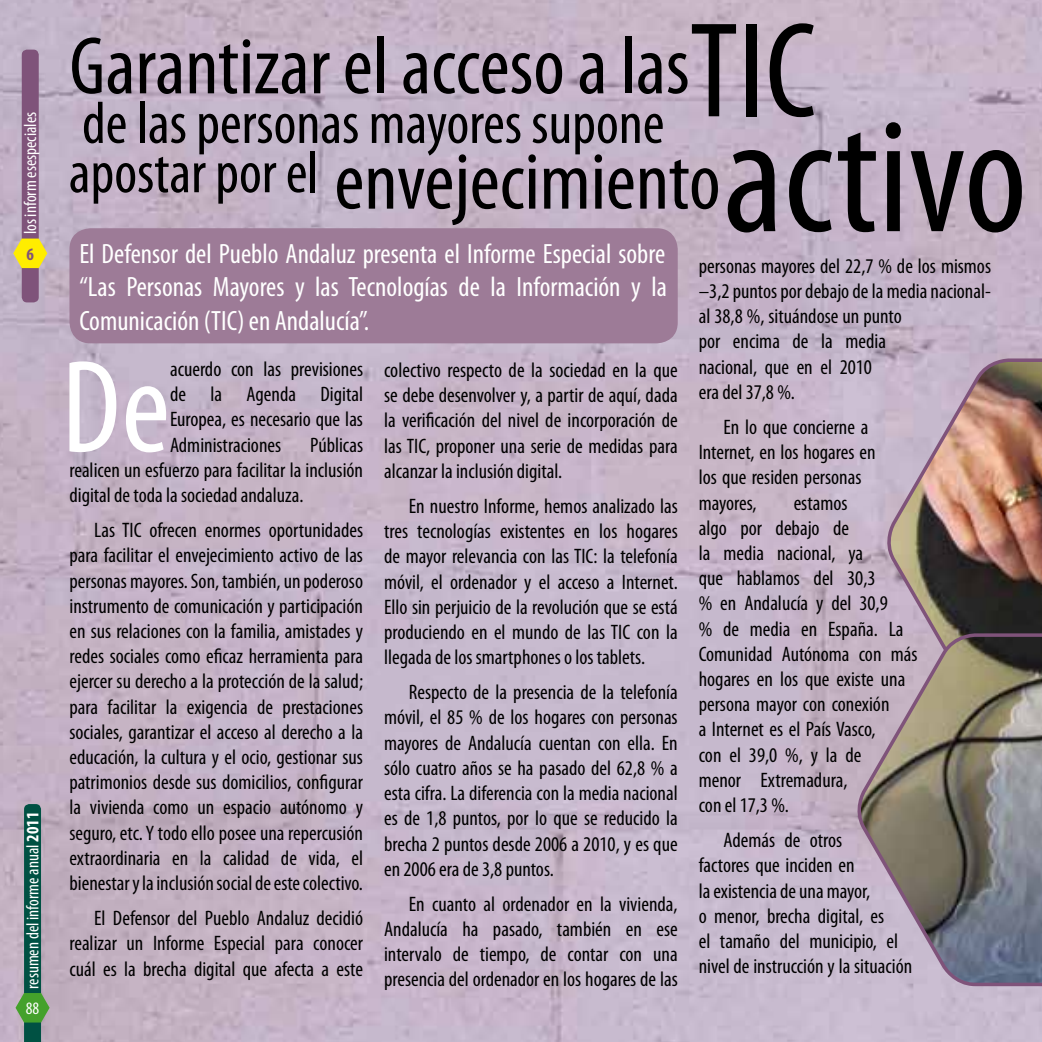
<style>
.page{position:relative;width:1042px;height:1042px;background:#fff}
.page>*{position:absolute;margin:0;border:0;box-sizing:border-box;transform-origin:0 0}
.t1{font:condensed 165.2px "Myriad Pro";color:#000}
.t2{font:condensed 136.67px "Myriad Pro";color:#000}
.t3{font:condensed 133.17px "Myriad Pro";color:#fff}
.t4{font:condensed 82.25px "Myriad Pro";color:#000}
.t5{font:condensed 82.08px "Myriad Pro";color:#000}
.t6{font:condensed 59.5px "Myriad Pro";color:#000}
.t7{font:condensed 28px/33.6px "Myriad Pro";color:#fff;text-align:justify}
.t8{font:condensed 21px/25.2px "Myriad Pro";color:#000;text-align:justify}
.t9{font:condensed 17.5px "Myriad Pro";color:#fff}
.t10{font:700 condensed 17.5px "Myriad Pro";color:#7f537a}
.s1{font-weight:700}
</style>
<div class="page">
<img style="left:0;top:0;width:1042px;height:1042px">
<div style="left:69px;top:228px;width:609px;height:115px;background:#9d7b97;border-radius:21px"></div>
<img style="left:883px;top:357px;width:159px;height:274px">
<svg style="left:853px;top:631px;width:189px;height:357px"></svg>
<svg style="left:16px;top:804px;width:34px;height:238px"></svg>
<div style="left:22px;top:50px;width:17px;height:252px;background:#7f537a;border-radius:5px"></div>
<svg style="left:13px;top:239px;width:34px;height:29px"></svg>
<p class="t9" style="left:20px;top:234px;width:124px;rotate:-90deg">los inform esespeciales</p>
<p class="t10" style="left:27px;top:243px;width:9px">6</p>
<p class="t9" style="left:22px;top:989px;width:178px;rotate:-90deg">resumen del informe anual <span class="s1">2011</span></p>
<p class="t9" style="left:26px;top:998px;width:15px">88</p>
<h2 class="t2" style="left:690px;top:-12px;width:128px">TIC</h2>
<h3 class="t4" style="left:334px;top:132px;width:388px">envejecimiento</h3>
<h3 class="t5" style="left:69px;top:17px;width:622px">Garantizar el acceso a las</h3>
<h3 class="t6" style="left:82px;top:87px;width:584px">de las personas mayores supone</h3>
<h1 class="t1" style="left:723px;top:77px;width:305px">activo</h1>
<h3 class="t6" style="left:69px;top:137px;width:251px">apostar por el</h3>
<h3 class="t7" style="left:79px;top:236px;width:589px">El Defensor del Pueblo Andaluz presenta el Informe Especial sobre “Las Personas Mayores y las Tecnologías de la Información y la Comunicación (TIC) en Andalucía”.</h3>
<h3 class="t3" style="left:61px;top:327px;width:110px">De</h3>
<p class="t8" style="left:170px;top:356px;width:195px">acuerdo con las previsiones de la Agenda Digital Europea, es necesario que las Administraciones</p>
<p class="t8" style="left:69px;top:432px;width:295px;text-indent:241px">Públicas realicen un esfuerzo para facilitar la inclusión digital de toda la sociedad andaluza.</p>
<p class="t8" style="left:69px;top:517px;width:295px;text-indent:25px">Las TIC ofrecen enormes oportunidades para facilitar el envejecimiento activo de las personas mayores. Son, también, un poderoso instrumento de comunicación y participación en sus relaciones con la familia, amistades y redes sociales como eficaz herramienta para ejercer su derecho a la protección de la salud; para facilitar la exigencia de prestaciones sociales, garantizar el acceso al derecho a la educación, la cultura y el ocio, gestionar sus patrimonios desde sus domicilios, configurar la vivienda como un espacio autónomo y seguro, etc. Y todo ello posee una repercusión extraordinaria en la calidad de vida, el bienestar y la inclusión social de este colectivo.</p>
<p class="t8" style="left:69px;top:905px;width:295px;text-indent:25px">El Defensor del Pueblo Andaluz decidió realizar un Informe Especial para conocer cuál es la brecha digital que afecta a este</p>
<p class="t8" style="left:384px;top:357px;width:295px">colectivo respecto de la sociedad en la que se debe desenvolver y, a partir de aquí, dada la verificación del nivel de incorporación de las TIC, proponer una serie de medidas para alcanzar la inclusión digital.</p>
<p class="t8" style="left:384px;top:493px;width:295px;text-indent:25px">En nuestro Informe, hemos analizado las tres tecnologías existentes en los hogares de mayor relevancia con las TIC: la telefonía móvil, el ordenador y el acceso a Internet.<br>Ello sin perjuicio de la revolución que se está produciendo en el mundo de las TIC con la llegada de los smartphones o los tablets.</p>
<p class="t8" style="left:384px;top:679px;width:295px;text-indent:25px">Respecto de la presencia de la telefonía móvil, el 85 % de los hogares con personas mayores de Andalucía cuentan con ella. En sólo cuatro años se ha pasado del 62,8 % a esta cifra. La diferencia con la media nacional es de 1,8 puntos, por lo que se reducido la brecha 2 puntos desde 2006 a 2010, y es que en 2006 era de 3,8 puntos.</p>
<p class="t8" style="left:384px;top:891px;width:295px;text-indent:25px">En cuanto al ordenador en la vivienda, Andalucía ha pasado, también en ese intervalo de tiempo, de contar con una presencia del ordenador en los hogares de las</p>
<p class="t8" style="left:699px;top:253px;width:294px;text-align:left">personas mayores del 22,7 % de los mismos –3,2 puntos por debajo de la media nacional&shy;al 38,8 %, situándose un punto<br>por encima de la media<br>nacional, que en el 2010<br>era del 37,8 %.</p>
<p class="t8" style="left:699px;top:414px;width:178px;text-align:left;text-indent:25px">En lo que concierne a<br>Internet, en los hogares en los que residen personas mayores,</p>
<p class="t8" style="left:699px;top:490px;width:220px;text-align:left;text-indent:95px">estamos<br>algo por debajo de<br>la media nacional, ya<br>que hablamos del 30,3<br>% en Andalucía y del 30,9<br>% de media en España. La<br>Comunidad Autónoma con más hogares en los que existe una persona mayor con conexión<br>a Internet es el País Vasco,<br>con el 39,0 %, y la de<br>menor Extremadura,<br>con el 17,3 %.</p>
<p class="t8" style="left:699px;top:827px;width:215px;text-align:left;text-indent:25px">Además de otros<br>factores que inciden en<br>la existencia de una mayor,<br>o menor, brecha digital, es<br>el tamaño del municipio, el nivel de instrucción y la situación</p>
</div>
